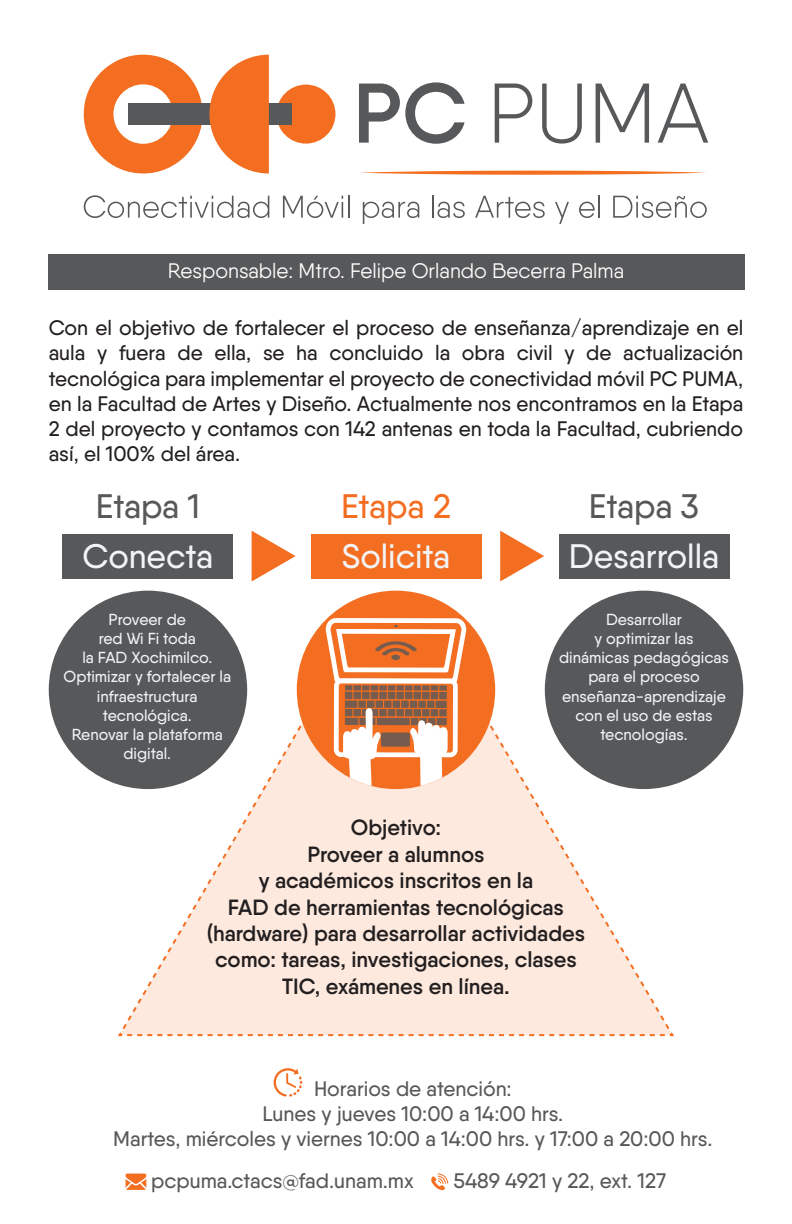
<style>
.page{position:relative;width:792px;height:1224px;background:#fff}
.page>*{position:absolute;margin:0;border:0;box-sizing:border-box;transform-origin:0 0}
.t1{font:500 34px "Qanelas";color:#f2f3f4}
.t2{font:500 34px "Qanelas";letter-spacing:-.005em;color:#57585a}
.t3{font:500 34px "Qanelas";letter-spacing:-.005em;color:#f36e21}
.t4{font:600 22px/26.4px "Qanelas";color:#231f20;text-align:center}
.t5{font:500 21px/25.2px "Qanelas";color:#231f20;text-align:justify}
.t6{font:500 21px/25.2px "Qanelas";color:#57585a;text-align:center}
.t7{font:21px "Qanelas";color:#fff}
.t8{font:500 16px/19.2px "Qanelas";color:#f2f3f4;text-align:center}
</style>
<div class="page">
<svg style="left:359px;top:82px;width:106px;height:62px"></svg>
<svg style="left:495px;top:84px;width:37px;height:59px"></svg>
<svg style="left:542px;top:84px;width:40px;height:60px"></svg>
<svg style="left:596px;top:84px;width:53px;height:59px"></svg>
<svg style="left:658px;top:84px;width:50px;height:59px"></svg>
<svg style="left:84px;top:55px;width:118px;height:119px"></svg>
<div style="left:276px;top:85px;width:59px;height:59px;background:#f36e21;border-radius:50%"></div>
<div style="left:128px;top:103px;width:163px;height:22px;background:#57585a"></div>
<svg style="left:209px;top:55px;width:60px;height:119px"></svg>
<svg style="left:359px;top:171px;width:347px;height:4px"></svg>
<svg style="left:84px;top:195px;width:185px;height:23px"></svg>
<svg style="left:283px;top:196px;width:60px;height:22px"></svg>
<hr style="left:348px;top:195px;width:2px;height:23px;background:#57585a">
<svg style="left:363px;top:202px;width:56px;height:22px"></svg>
<hr style="left:432px;top:195px;width:2px;height:23px;background:#57585a">
<svg style="left:438px;top:202px;width:27px;height:16px"></svg>
<svg style="left:475px;top:196px;width:70px;height:22px"></svg>
<svg style="left:555px;top:202px;width:14px;height:22px"></svg>
<svg style="left:579px;top:202px;width:16px;height:16px"></svg>
<hr style="left:598px;top:195px;width:2px;height:23px;background:#57585a">
<svg style="left:613px;top:195px;width:94px;height:23px"></svg>
<div style="left:48px;top:254px;width:696px;height:36px;background:#57585a"></div>
<svg style="left:126px;top:1174px;width:20px;height:16px"></svg>
<svg style="left:431px;top:1173px;width:17px;height:17px"></svg>
<svg style="left:274px;top:1068px;width:28px;height:29px"></svg>
<div style="left:63px;top:534px;width:170px;height:45px;background:#57585a"></div>
<div style="left:49px;top:591px;width:198px;height:198px;background:#57585a;border-radius:50%"></div>
<div style="left:559px;top:534px;width:170px;height:45px;background:#57585a"></div>
<div style="left:545px;top:591px;width:198px;height:198px;background:#57585a;border-radius:50%"></div>
<div style="left:120px;top:686px;width:425px;height:344px;background:#fde9dd"></div>
<div style="left:311px;top:534px;width:170px;height:45px;background:#f36e21"></div>
<svg style="left:468px;top:689px;width:205px;height:341px"></svg>
<svg style="left:118px;top:1030px;width:556px;height:7px;background:#fbdac7"></svg>
<svg style="left:121px;top:687px;width:204px;height:344px"></svg>
<div style="left:297px;top:591px;width:198px;height:198px;background:#f36e21;border-radius:50%"></div>
<svg style="left:320px;top:618px;width:151px;height:168px"></svg>
<svg style="left:252px;top:531px;width:44px;height:51px"></svg>
<svg style="left:500px;top:531px;width:44px;height:51px"></svg>
<p class="t7" style="left:168px;top:258px;width:458px">Responsable: Mtro. Felipe Orlando Becerra Palma</p>
<p class="t5" style="left:49px;top:315px;width:696px">Con el objetivo de fortalecer el proceso de enseñanza/aprendizaje en el aula y fuera de ella, se ha concluido la obra civil y de actualización tecnológica para implementar el proyecto de conectividad móvil PC PUMA, en la Facultad de Artes y Diseño. Actualmente nos encontramos en la Etapa 2 del proyecto y contamos con 142 antenas en toda la Facultad, cubriendo así, el 100% del área.</p>
<h1 class="t2" style="left:96px;top:485px;width:106px">Etapa 1</h1>
<h1 class="t1" style="left:83px;top:535px;width:132px">Conecta</h1>
<p class="t8" style="left:64px;top:609px;width:169px">Proveer de<br>red Wi Fi toda<br>la FAD Xochimilco.<br>Optimizar y fortalecer la infraestructura tecnológica.<br>Renovar la plataforma digital.</p>
<h1 class="t3" style="left:341px;top:485px;width:111px">Etapa 2</h1>
<h1 class="t1" style="left:342px;top:535px;width:110px">Solicita</h1>
<h1 class="t2" style="left:589px;top:485px;width:112px">Etapa 3</h1>
<h1 class="t1" style="left:569px;top:535px;width:152px">Desarrolla</h1>
<p class="t8" style="left:559px;top:609px;width:171px">Desarrollar<br>y optimizar las dinámicas pedagógicas para el proceso enseñanza-aprendizaje con el uso de estas tecnologías.</p>
<p class="t4" style="left:207px;top:814px;width:380px">Objetivo:<br>Proveer a alumnos<br>y académicos inscritos en la<br>FAD de herramientas tecnológicas (hardware) para desarrollar actividades como: tareas, investigaciones, clases<br>TIC, exámenes en línea.</p>
<p class="t6" style="left:113px;top:1076px;width:601px">Horarios de atención:<br>Lunes y jueves 10:00 a 14:00 hrs.<br>Martes, miércoles y viernes 10:00 a 14:00 hrs. y 17:00 a 20:00 hrs.</p>
<p class="t6" style="left:151px;top:1168px;width:264px">pcpuma.ctacs@fad.unam.mx</p>
<p class="t6" style="left:453px;top:1168px;width:215px">5489 4921 y 22, ext. 127</p>
</div>
